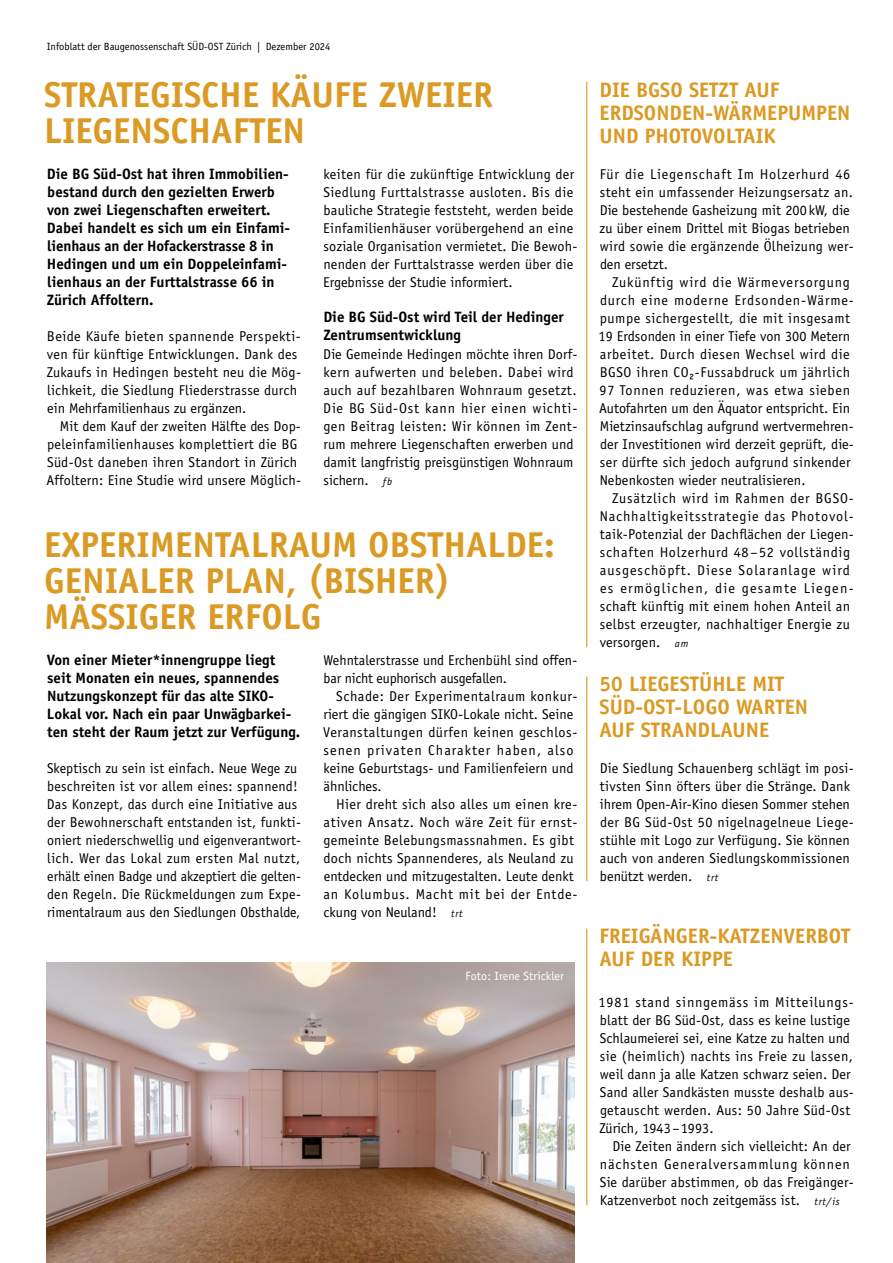
<style>
.page{position:relative;width:893px;height:1263px;background:#fff}
.page>*{position:absolute;margin:0;border:0;box-sizing:border-box;transform-origin:0 0}
.t1{font:700 36px/36px "Officina Sans Std";color:#da9a23}
.t2{font:700 21px/23px "Officina Sans Std";color:#da9a23}
.t3{font:700 15px/18px "Officina Sans Std";color:#000}
.t4{font:14.25px/18px "Officina Sans Std";letter-spacing:.015em;color:#000}
.t5{font:14.25px/18px "Officina Sans Std";letter-spacing:.05em;color:#000}
.t6{font:14.25px/18px "Officina Sans Std";letter-spacing:-.01em;color:#000}
.t7{font:12px "Officina Sans Std";letter-spacing:.01em;color:#fff}
.t8{font:10.5px "Officina Sans Std";color:#000}
.s1{font-style:italic;font-size:10.5px}
</style>
<div class="page">
<hr style="left:586px;top:82px;width:1px;height:565px;background:#da9a23">
<hr style="left:586px;top:676px;width:1px;height:205px;background:#da9a23">
<hr style="left:586px;top:928px;width:1px;height:277px;background:#da9a23">
<img style="left:47px;top:963px;width:527px;height:300px">
<p class="t8" style="left:47px;top:40px;width:285px">Infoblatt der Baugenossenschaft SÜD-OST Zürich | Dezember 2024</p>
<h1 class="t1" style="left:44px;top:76px;width:451px">STRATEGISCHE KÄUFE ZWEIER<br>LIEGENSCHAFTEN</h1>
<p class="t3" style="left:47px;top:165px;width:245px">Die BG Süd-Ost hat ihren Immobilien&shy;bestand durch den gezielten Erwerb von zwei Liegenschaften erweitert.<br>Dabei handelt es sich um ein Einfami&shy;lienhaus an der Hofackerstrasse 8 in Hedingen und um ein Doppeleinfami&shy;lienhaus an der Furttalstrasse 66 in Zürich Affoltern.</p>
<p class="t4" style="left:47px;top:327px;width:256px">Beide Käufe bieten spannende Perspekti&shy;ven für künftige Entwicklungen. Dank des Zukaufs in Hedingen besteht neu die Mög&shy;lichkeit, die Siedlung Fliederstrasse durch ein Mehrfamilienhaus zu ergänzen.</p>
<p class="t4" style="left:46px;top:417px;width:256px;text-indent:13px">Mit dem Kauf der zweiten Hälfte des Dop&shy;peleinfamilienhauses komplettiert die BG Süd-Ost daneben ihren Standort in Zürich Affoltern: Eine Studie wird unsere Möglich-</p>
<p class="t4" style="left:323px;top:165px;width:256px">keiten für die zukünftige Entwicklung der Siedlung Furttalstrasse ausloten. Bis die bauliche Strategie feststeht, werden beide Einfamilienhäuser vorübergehend an eine soziale Organisation vermietet. Die Bewoh&shy;nenden der Furttalstrasse werden über die Ergebnisse der Studie informiert.</p>
<p class="t3" style="left:323px;top:307px;width:242px">Die BG Süd-Ost wird Teil der Hedinger<br>Zentrumsentwicklung</p>
<p class="t4" style="left:323px;top:345px;width:256px">Die Gemeinde Hedingen möchte ihren Dorf&shy;kern aufwerten und beleben. Dabei wird auch auf bezahlbaren Wohnraum gesetzt.<br>Die BG Süd-Ost kann hier einen wichti&shy;gen Beitrag leisten: Wir können im Zent&shy;rum mehrere Liegenschaften erwerben und damit langfristig preisgünstigen Wohnraum sichern. <span class="s1">fb</span></p>
<h1 class="t1" style="left:44px;top:526px;width:512px">EXPERIMENTALRAUM OBSTHALDE:<br>GENIALER PLAN, (BISHER)<br>MÄSSIGER ERFOLG</h1>
<p class="t3" style="left:47px;top:651px;width:255px">Von einer Mieter*innengruppe liegt seit Monaten ein neues, spannendes Nutzungskonzept für das alte SIKO-Lokal vor. Nach ein paar Unwägbarkei&shy;ten steht der Raum jetzt zur Verfügung.</p>
<p class="t4" style="left:47px;top:759px;width:256px">Skeptisch zu sein ist einfach. Neue Wege zu beschreiten ist vor allem eines: spannend!<br>Das Konzept, das durch eine Initiative aus der Bewohnerschaft entstanden ist, funkti&shy;oniert niederschwellig und eigenverantwort&shy;lich. Wer das Lokal zum ersten Mal nutzt, erhält einen Badge und akzeptiert die gelten&shy;den Regeln. Die Rückmeldungen zum Expe&shy;rimentalraum aus den Siedlungen Obsthalde,</p>
<p class="t6" style="left:323px;top:651px;width:255px">Wehntalerstrasse und Erchenbühl sind offen&shy;bar nicht euphorisch ausgefallen.</p>
<p class="t4" style="left:323px;top:687px;width:256px;text-indent:13px">Schade: Der Experimentalraum konkur&shy;riert die gängigen SIKO-Lokale nicht. Seine Veranstaltungen dürfen keinen geschlos&shy;senen privaten Charakter haben, also keine Geburtstags- und Familienfeiern und ähnliches.</p>
<p class="t4" style="left:323px;top:795px;width:256px;text-indent:13px">Hier dreht sich also alles um einen kre&shy;ativen Ansatz. Noch wäre Zeit für ernst&shy;gemeinte Belebungsmassnahmen. Es gibt doch nichts Spannenderes, als Neuland zu entdecken und mitzugestalten. Leute denkt an Kolumbus. Macht mit bei der Entde&shy;ckung von Neuland! <span class="s1">trt</span></p>
<p class="t7" style="left:466px;top:969px;width:100px">Foto: Irene Strickler</p>
<h2 class="t2" style="left:600px;top:78px;width:252px">DIE BGSO SETZT AUF<br>ERDSONDEN-WÄRMEPUMPEN<br>UND PHOTOVOLTAIK</h2>
<p class="t4" style="left:600px;top:165px;width:256px">Für die Liegenschaft Im Holzerhurd 46 steht ein umfassender Heizungsersatz an.<br>Die bestehende Gasheizung mit 200 kW, die zu über einem Drittel mit Biogas betrieben wird sowie die ergänzende Ölheizung wer&shy;den ersetzt.</p>
<p class="t4" style="left:599px;top:273px;width:257px;text-indent:14px">Zukünftig wird die Wärmeversorgung durch eine moderne Erdsonden-Wärme&shy;pumpe sichergestellt, die mit insgesamt 19 Erdsonden in einer Tiefe von 300 Metern arbeitet. Durch diesen Wechsel wird die BGSO ihren CO²-Fussabdruck um jährlich 97 Tonnen reduzieren, was etwa sieben Autofahrten um den Äquator entspricht. Ein Mietzinsaufschlag aufgrund wertvermehren&shy;der Investitionen wird derzeit geprüft, die&shy;ser dürfte sich jedoch aufgrund sinkender Nebenkosten wieder neutralisieren.</p>
<p class="t5" style="left:600px;top:489px;width:256px;text-indent:12px">Zusätzlich wird im Rahmen der BGSO-Nachhaltigkeitsstrategie das Photovol&shy;taik-Potenzial der Dachflächen der Liegen&shy;schaften Holzerhurd 48–52 vollständig ausgeschöpft. Diese Solaranlage wird es ermöglichen, die gesamte Liegen&shy;schaft künftig mit einem hohen Anteil an selbst erzeugter, nachhaltiger Energie zu versorgen. <span class="s1">am</span></p>
<h2 class="t2" style="left:600px;top:672px;width:210px">50 LIEGESTÜHLE MIT<br>SÜD-OST-LOGO WARTEN<br>AUF STRANDLAUNE</h2>
<p class="t4" style="left:600px;top:759px;width:256px">Die Siedlung Schauenberg schlägt im posi&shy;tivsten Sinn öfters über die Stränge. Dank ihrem Open-Air-Kino diesen Sommer stehen der BG Süd-Ost 50 nigelnagelneue Liege&shy;stühle mit Logo zur Verfügung. Sie können auch von anderen Siedlungskommissionen benützt werden. <span class="s1">trt</span></p>
<h2 class="t2" style="left:600px;top:924px;width:252px">FREIGÄNGER-KATZENVERBOT<br>AUF DER KIPPE</h2>
<p class="t4" style="left:599px;top:993px;width:257px">1981 stand sinngemäss im Mitteilungs&shy;blatt der BG Süd-Ost, dass es keine lustige Schlaumeierei sei, eine Katze zu halten und sie (heimlich) nachts ins Freie zu lassen, weil dann ja alle Katzen schwarz seien. Der Sand aller Sandkästen musste deshalb aus&shy;getauscht werden. Aus: 50 Jahre Süd-Ost Zürich, 1943–1993.</p>
<p class="t4" style="left:600px;top:1137px;width:256px;text-indent:13px">Die Zeiten ändern sich vielleicht: An der nächsten Generalversammlung können Sie darüber abstimmen, ob das Freigänger-Katzenverbot noch zeitgemäss ist. <span class="s1">trt/is</span></p>
</div>
